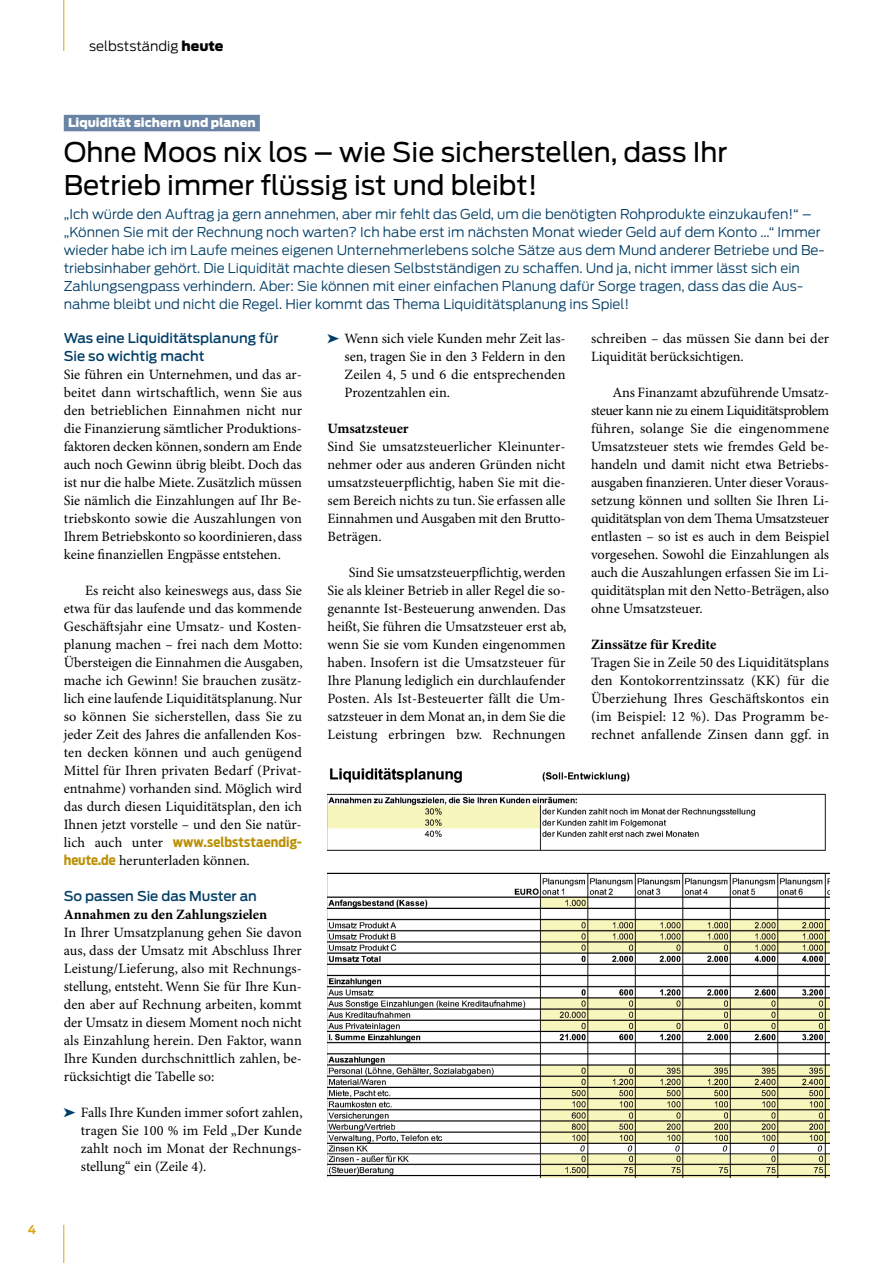
<style>
.page{position:relative;width:893px;height:1263px;background:#fff}
.page>*{position:absolute;margin:0;border:0;box-sizing:border-box;transform-origin:0 0}
.t1{font:27px/33px "Antenna";color:#000}
.t2{font:14.25px/18px "Minion Pro";color:#000;text-align:justify}
.t3{font:700 14.25px "Minion Pro";color:#000}
.t4{font:300 13.5px/18px "Antenna";color:#003d66}
.t5{font:500 13.5px/18px "Antenna";color:#003d66}
.t6{font:700 13.5px "Antenna Cond";letter-spacing:.01em;color:#bb9006}
.t7{font:300 13.5px "Antenna";color:#000}
.t8{font:900 12px "Antenna";color:#fff}
.t9{font:700 12px "Antenna";color:#dba70c}
.s1{font-weight:900}
.s2{font-family:"Minion Pro";font-weight:400;font-size:14.25px;color:#000}
.s3{font-family:"Antenna Cond";font-weight:700;font-size:13.5px;color:#bb9006}
.s4{color:#003d66}
</style>
<div class="page">
<hr style="left:63px;top:1225px;width:1px;height:38px;background:#dba70c">
<div style="left:64px;top:115px;width:196px;height:16px;background:#6a84a5"></div>
<img style="left:327px;top:768px;width:502px;height:410px">
<hr style="left:63px;top:0;width:1px;height:51px;background:#dba70c">
<p class="t9" style="left:28px;top:1225px;width:10px">4</p>
<p class="t7" style="left:89px;top:40px;width:136px">selbstständig <span class="s1">heute</span></p>
<p class="t8" style="left:68px;top:117px;width:189px">Liquidität sichern und planen</p>
<h1 class="t1" style="left:64px;top:137px;width:665px">Ohne Moos nix los – wie Sie sicherstellen, dass Ihr<br>Betrieb immer flüssig ist und bleibt!</h1>
<p class="t4" style="left:64px;top:206px;width:762px">„Ich würde den Auftrag ja gern annehmen, aber mir fehlt das Geld, um die benötigten Rohprodukte einzukaufen!“ – „Können Sie mit der Rechnung noch warten? Ich habe erst im nächsten Monat wieder Geld auf dem Konto …“ Immer wieder habe ich im Laufe meines eigenen Unternehmerlebens solche Sätze aus dem Mund anderer Betriebe und Be&shy;triebsinhaber gehört. Die Liquidität machte diesen Selbstständigen zu schaffen. Und ja, nicht immer lässt sich ein Zahlungsengpass verhindern. Aber: Sie können mit einer einfachen Planung dafür Sorge tragen, dass das die Aus&shy;nahme bleibt und nicht die Regel. Hier kommt das Thema Liquiditätsplanung ins Spiel!</p>
<p class="t5" style="left:64px;top:330px;width:216px">Was eine Liquiditätsplanung für<br>Sie so wichtig macht</p>
<p class="t2" style="left:64px;top:367px;width:240px">Sie führen ein Unternehmen, und das ar&shy;beitet dann wirtschaftlich, wenn Sie aus den betrieblichen Einnahmen nicht nur die Finanzierung sämtlicher Produktions&shy;faktoren decken können, sondern am Ende auch noch Gewinn übrig bleibt. Doch das ist nur die halbe Miete. Zusätzlich müssen Sie nämlich die Einzahlungen auf Ihr Be&shy;triebskonto sowie die Auszahlungen von Ihrem Betriebskonto so koordinieren, dass keine finanziellen Engpässe entstehen.</p>
<p class="t2" style="left:64px;top:583px;width:240px;text-indent:21px">Es reicht also keineswegs aus, dass Sie etwa für das laufende und das kommende Geschäftsjahr eine Umsatz- und Kosten&shy;planung machen – frei nach dem Motto:<br>Übersteigen die Einnahmen die Ausgaben, mache ich Gewinn! Sie brauchen zusätz&shy;lich eine laufende Liquiditätsplanung. Nur so können Sie sicherstellen, dass Sie zu jeder Zeit des Jahres die anfallenden Kos&shy;ten decken können und auch genügend Mittel für Ihren privaten Bedarf (Privat&shy;entnahme) vorhanden sind. Möglich wird das durch diesen Liquiditätsplan, den ich Ihnen jetzt vorstelle – und den Sie natür-</p>
<p class="t6" style="left:64px;top:837px;width:240px"><span class="s2">lich auch unter</span> www.selbststaen dig-</p>
<p class="t2" style="left:64px;top:853px;width:188px"><span class="s3">heute.de</span> herunterladen können.</p>
<p class="t5" style="left:64px;top:888px;width:195px">So passen Sie das Muster an</p>
<p class="t3" style="left:64px;top:909px;width:205px">Annahmen zu den Zahlungszielen</p>
<p class="t2" style="left:64px;top:925px;width:240px">In Ihrer Umsatzplanung gehen Sie davon aus, dass der Umsatz mit Abschluss Ihrer Leistung/Lieferung, also mit Rechnungs&shy;stellung, entsteht. Wenn Sie für Ihre Kun&shy;den aber auf Rechnung arbeiten, kommt der Umsatz in diesem Moment noch nicht als Einzahlung herein. Den Faktor, wann Ihre Kunden durchschnittlich zahlen, be&shy;rücksichtigt die Tabelle so:</p>
<p class="t2" style="left:81px;top:1105px;width:223px;text-indent:-17px"><span class="s4">➤</span> Falls Ihre Kunden immer sofort zahlen, tragen Sie 100 % im Feld „Der Kunde zahlt noch im Monat der Rechnungs&shy;stellung“ ein (Zeile 4).</p>
<p class="t2" style="left:344px;top:331px;width:223px;text-indent:-17px"><span class="s4">➤</span> Wenn sich viele Kunden mehr Zeit las&shy;sen, tragen Sie in den 3 Feldern in den Zeilen 4, 5 und 6 die entsprechenden Prozentzahlen ein.</p>
<p class="t3" style="left:327px;top:423px;width:83px">Umsatzsteuer</p>
<p class="t2" style="left:327px;top:439px;width:240px">Sind Sie umsatzsteuerlicher Kleinunter&shy;nehmer oder aus anderen Gründen nicht umsatzsteuerpflichtig, haben Sie mit die&shy;sem Bereich nichts zu tun. Sie erfassen alle Einnahmen und Ausgaben mit den Brutto-Beträgen.</p>
<p class="t2" style="left:327px;top:565px;width:240px;text-indent:21px">Sind Sie umsatzsteuerpflichtig, werden Sie als kleiner Betrieb in aller Regel die so&shy;genannte Ist-Besteuerung anwenden. Das heißt, Sie führen die Umsatzsteuer erst ab, wenn Sie sie vom Kunden eingenommen haben. Insofern ist die Umsatzsteuer für Ihre Planung lediglich ein durchlaufender Posten. Als Ist-Besteuerter fällt die Um&shy;satzsteuer in dem Monat an, in dem Sie die Leistung erbringen bzw. Rechnungen</p>
<p class="t2" style="left:591px;top:331px;width:240px">schreiben – das müssen Sie dann bei der<br>Liquidität berücksichtigen.</p>
<p class="t2" style="left:591px;top:385px;width:240px;text-indent:21px">Ans Finanzamt abzuführende Umsatz&shy;steuer kann nie zu einem Liquiditätsproblem führen, solange Sie die eingenommene Umsatzsteuer stets wie fremdes Geld be&shy;handeln und damit nicht etwa Betriebs&shy;ausgaben finanzieren. Unter dieser Voraus&shy;setzung können und sollten Sie Ihren Li&shy;quiditätsplan von dem Thema Umsatzsteuer entlasten – so ist es auch in dem Beispiel vorgesehen. Sowohl die Einzahlungen als auch die Auszahlungen erfassen Sie im Li&shy;quiditätsplan mit den Netto-Beträgen, also ohne Umsatzsteuer.</p>
<p class="t3" style="left:591px;top:639px;width:127px">Zinssätze für Kredite</p>
<p class="t2" style="left:591px;top:655px;width:240px">Tragen Sie in Zeile 50 des Liquiditätsplans den Kontokorrentzinssatz (KK) für die Überziehung Ihres Geschäftskontos ein (im Beispiel: 12 %). Das Programm be&shy;rechnet anfallende Zinsen dann ggf. in</p>
</div>
